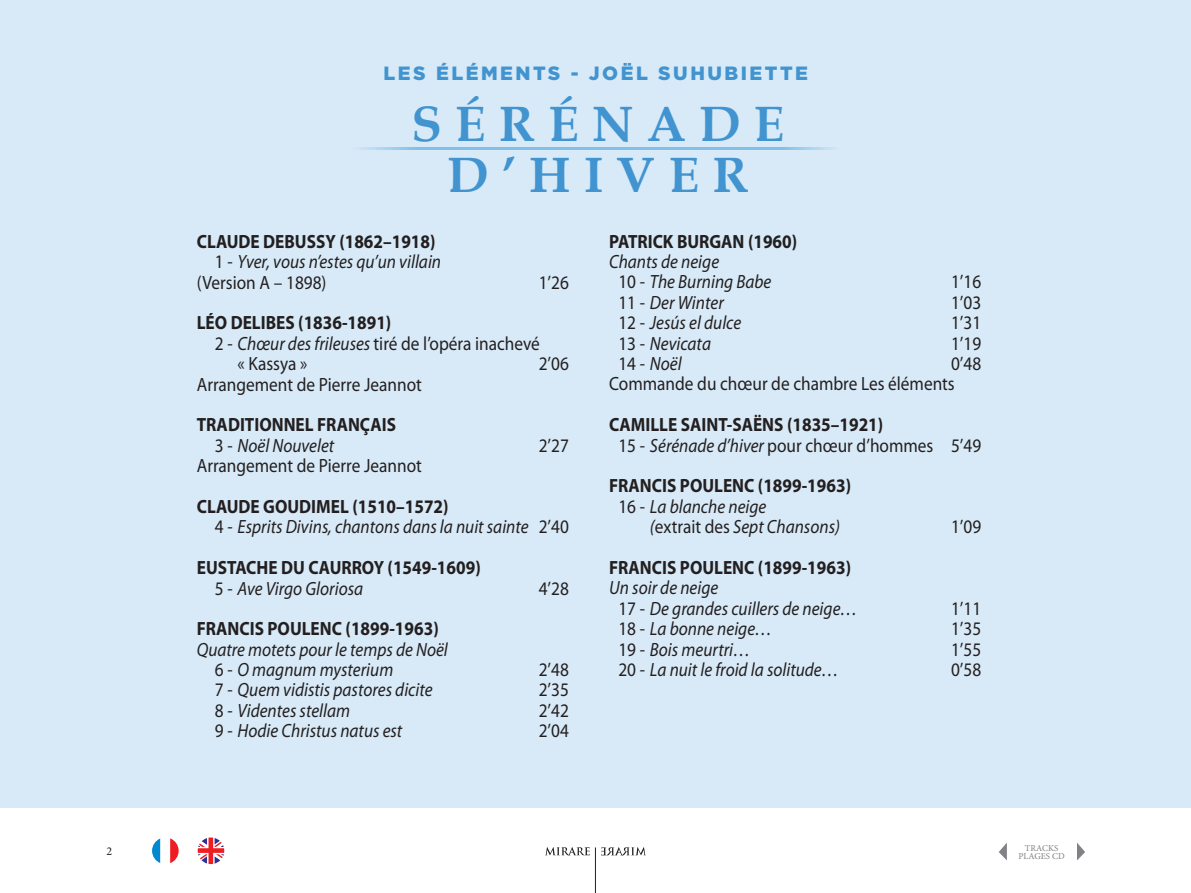
<style>
.page{position:relative;width:1191px;height:893px;background:#fff}
.page>*{position:absolute;margin:0;border:0;box-sizing:border-box;transform-origin:0 0}
.t1{font:700 49.65px/51.8px "Book Antiqua";letter-spacing:.27em;color:#4194d0;text-align:center}
.t2{font:italic 19.2px/20.4px "Myriad Pro";color:#231f20;scale:.9 1}
.t3{font:700 19.2px/20.4px "Myriad Pro";color:#231f20;scale:.9 1}
.t4{font:19.2px/20.4px "Myriad Pro";color:#231f20;scale:.9 1}
.t5{font:900 19.2px "Gotham";letter-spacing:.13em;color:#4194d0}
.t6{font:12px "Minion Pro";color:#231f20}
.t7{font:9px/7.5px "Minion Pro";color:#808285;text-align:center}
.s1{font-style:normal}
.s2{font-style:italic}
.s3{font-weight:400}
.s4{font-weight:400;font-style:italic}
.s5{font-weight:700;font-style:normal}
</style>
<div class="page">
<div style="left:0;top:0;width:1191px;height:808px;background:#d8eaf7"></div>
<svg style="left:999px;top:843px;width:8px;height:17px"></svg>
<svg style="left:1077px;top:843px;width:8px;height:17px"></svg>
<svg style="left:545px;top:847px;width:45px;height:8px"></svg>
<svg style="left:601px;top:847px;width:45px;height:8px"></svg>
<hr style="left:595px;top:847px;width:1px;height:46px;background:#231f20">
<svg style="left:152px;top:838px;width:27px;height:25px"></svg>
<svg style="left:198px;top:837px;width:26px;height:27px"></svg>
<hr style="left:352px;top:148px;width:244px;height:2px;background:#83c0e9">
<hr style="left:596px;top:148px;width:243px;height:2px;background:#83c0e9">
<p class="t5" style="left:383px;top:60px;width:426px">LES ÉLÉMENTS - JOËL SUHUBIETTE</p>
<h1 class="t1" style="left:411px;top:98px;width:374px">SÉRÉNADE<br>D’HIVER</h1>
<p class="t3" style="left:197px;top:231px;width:267px">CLAUDE DEBUSSY (1862–1918)</p>
<p class="t2" style="left:215px;top:251px;width:253px"><span class="s1">1 -</span> Yver, vous n’estes qu’un villain</p>
<p class="t4" style="left:197px;top:272px;width:146px">(Version A – 1898)</p>
<p class="t4" style="left:539px;top:272px;width:35px">1’26</p>
<p class="t3" style="left:197px;top:313px;width:218px">LÉO DELIBES (1836-1891)</p>
<p class="t4" style="left:215px;top:333px;width:363px">2 - <span class="s2">Chœur des frileuses</span> tiré de l’opéra inachevé</p>
<p class="t4" style="left:238px;top:354px;width:79px">« Kassya »</p>
<p class="t4" style="left:539px;top:354px;width:35px">2’06</p>
<p class="t4" style="left:197px;top:374px;width:252px">Arrangement de Pierre Jeannot</p>
<p class="t3" style="left:215px;top:415px;width:203px;text-indent:-18px">TRADITIONNEL FRANÇAIS<br><span class="s3">3 -</span> <span class="s4">Noël Nouvelet</span></p>
<p class="t4" style="left:539px;top:435px;width:35px">2’27</p>
<p class="t4" style="left:197px;top:456px;width:252px">Arrangement de Pierre Jeannot</p>
<p class="t2" style="left:215px;top:496px;width:395px;text-indent:-18px"><span class="s5">CLAUDE GOUDIMEL (1510–1572)<br></span><span class="s1">4 -</span> Esprits Divins, chantons dans la nuit sainte <span class="s1">2’40</span></p>
<p class="t3" style="left:215px;top:558px;width:297px;text-indent:-18px">EUSTACHE DU CAURROY (1549-1609)<br><span class="s3">5 -</span> <span class="s4">Ave Virgo Gloriosa</span></p>
<p class="t4" style="left:539px;top:578px;width:35px">4’28</p>
<p class="t3" style="left:197px;top:619px;width:270px">FRANCIS POULENC (1899-1963)</p>
<p class="t2" style="left:215px;top:639px;width:260px;text-indent:-18px">Quatre motets pour le temps de Noël<br><span class="s1">6 -</span> O magnum mysterium</p>
<p class="t4" style="left:539px;top:660px;width:35px">2’48</p>
<p class="t2" style="left:215px;top:679px;width:243px"><span class="s1">7 -</span> Quem vidistis pastores dicite</p>
<p class="t4" style="left:539px;top:680px;width:35px">2’35</p>
<p class="t2" style="left:215px;top:700px;width:152px"><span class="s1">8 -</span> Videntes stellam</p>
<p class="t4" style="left:539px;top:701px;width:35px">2’42</p>
<p class="t2" style="left:215px;top:720px;width:210px"><span class="s1">9 -</span> Hodie Christus natus est</p>
<p class="t4" style="left:539px;top:721px;width:35px">2’04</p>
<p class="t3" style="left:609px;top:231px;width:210px">PATRICK BURGAN (1960)</p>
<p class="t2" style="left:618px;top:251px;width:171px;text-indent:-9px">Chants de neige<br><span class="s1">10 -</span> The Burning Babe</p>
<p class="t4" style="left:951px;top:272px;width:35px">1’16</p>
<p class="t2" style="left:618px;top:292px;width:119px"><span class="s1">11 -</span> Der Winter</p>
<p class="t4" style="left:951px;top:293px;width:35px">1’03</p>
<p class="t2" style="left:618px;top:312px;width:138px"><span class="s1">12 -</span> Jesús el dulce</p>
<p class="t4" style="left:951px;top:313px;width:35px">1’31</p>
<p class="t2" style="left:618px;top:333px;width:104px"><span class="s1">13 -</span> Nevicata</p>
<p class="t4" style="left:951px;top:333px;width:35px">1’19</p>
<p class="t2" style="left:618px;top:353px;width:72px"><span class="s1">14 -</span> Noël</p>
<p class="t4" style="left:609px;top:354px;width:415px;text-indent:342px">0’48<br>Commande du chœur de chambre Les éléments</p>
<p class="t3" style="left:618px;top:415px;width:405px;text-indent:-9px">CAMILLE SAINT-SAËNS (1835–1921)<br><span class="s3">15 -</span> <span class="s4">Sérénade d’hiver</span> <span class="s3">pour chœur d’hommes 5’49</span></p>
<p class="t3" style="left:618px;top:476px;width:260px;text-indent:-9px">FRANCIS POULENC (1899-1963)<br><span class="s3">16 -</span> <span class="s4">La blanche neige</span></p>
<p class="t2" style="left:650px;top:516px;width:213px">(<span class="s1">extrait des</span> Sept Chansons)</p>
<p class="t4" style="left:951px;top:517px;width:35px">1’09</p>
<p class="t3" style="left:609px;top:557px;width:270px">FRANCIS POULENC (1899-1963)</p>
<p class="t2" style="left:618px;top:577px;width:267px;text-indent:-9px">Un soir de neige<br><span class="s1">17 -</span> De grandes cuillers de neige…</p>
<p class="t4" style="left:951px;top:598px;width:35px">1’11</p>
<p class="t2" style="left:618px;top:618px;width:172px"><span class="s1">18 -</span> La bonne neige…</p>
<p class="t4" style="left:951px;top:619px;width:35px">1’35</p>
<p class="t2" style="left:618px;top:639px;width:148px"><span class="s1">19 -</span> Bois meurtri…</p>
<p class="t4" style="left:951px;top:639px;width:35px">1’55</p>
<p class="t2" style="left:618px;top:659px;width:246px"><span class="s1">20 -</span> La nuit le froid la solitude…</p>
<p class="t4" style="left:951px;top:660px;width:35px">0’58</p>
<p class="t6" style="left:106px;top:843px;width:7px">2</p>
<p class="t7" style="left:1018px;top:844px;width:48px">TRACKS<br>PLAGES CD</p>
</div>
